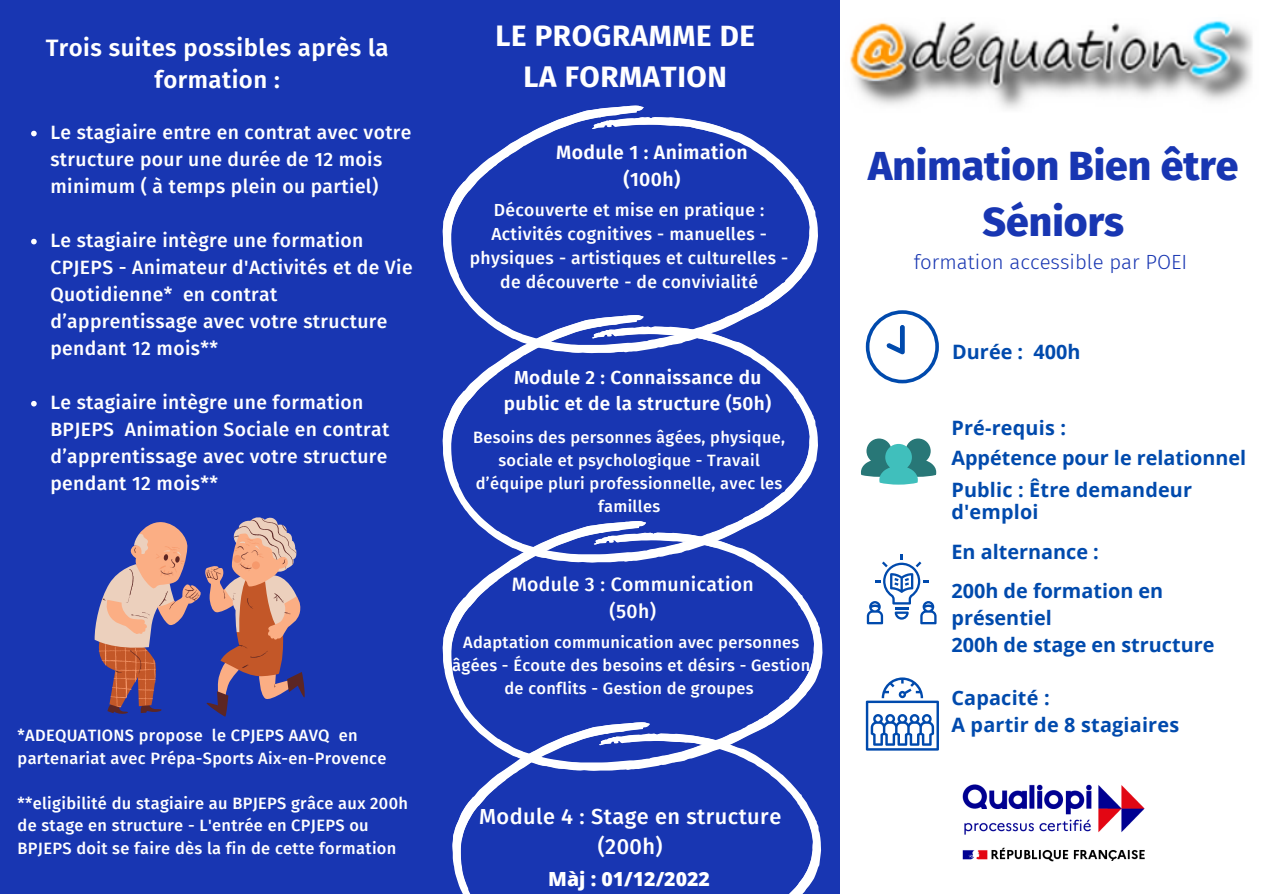
<style>
.page{position:relative;width:1263px;height:894px;background:#fff}
.page>*{position:absolute;margin:0;border:0;box-sizing:border-box;transform-origin:0 0}
.t1{font:800 40.8px/56.2px "Fira Sans";color:#1836b2;text-align:center}
.t2{font:700 29.4px/40.5px "Fira Sans";letter-spacing:.02em;color:#fff;text-align:center}
.t3{font:600 23.85px/32.5px "Fira Sans";letter-spacing:.02em;color:#fff;text-align:center}
.t4{font:500 21.75px/30.5px "Fira Sans";letter-spacing:.02em;color:#fff;text-align:center}
.t5{font:300 20.4px "Fira Sans";color:#1836b2}
.t6{font:700 19.8px/27px "Open Sans";color:#004aad}
.t7{font:800 19.5px "Open Sans";color:#fff}
.t8{font:500 19.35px/27px "Fira Sans";letter-spacing:.02em;color:#fff}
.t9{font:600 19.35px/27px "Fira Sans";letter-spacing:.02em;color:#fff;text-align:center}
.t10{font:600 18.9px/25.8px "Fira Sans";letter-spacing:.02em;color:#fff;text-align:center}
.t11{font:500 17.55px/24px "Fira Sans";letter-spacing:.02em;color:#fff;text-align:center}
.t12{font:500 16.35px/23px "Fira Sans";letter-spacing:.02em;color:#fff;text-align:center}
</style>
<div class="page">
<div style="left:0;top:0;width:1263px;height:893px;background:#1836b2"></div>
<div style="left:840px;top:0;width:423px;height:893px;background:#fff"></div>
<svg style="left:94px;top:517px;width:211px;height:199px"></svg>
<svg style="left:866px;top:310px;width:73px;height:73px"></svg>
<svg style="left:861px;top:438px;width:75px;height:46px"></svg>
<svg style="left:867px;top:554px;width:69px;height:70px"></svg>
<svg style="left:866px;top:677px;width:73px;height:73px"></svg>
<img style="left:962px;top:784px;width:183px;height:78px">
<img style="left:850px;top:20px;width:403px;height:89px">
<svg style="left:442px;top:105px;width:375px;height:210px"></svg>
<svg style="left:595px;top:125px;width:6px;height:2px"></svg>
<svg style="left:442px;top:315px;width:375px;height:205px"></svg>
<svg style="left:595px;top:334px;width:6px;height:3px"></svg>
<svg style="left:442px;top:520px;width:379px;height:202px"></svg>
<svg style="left:597px;top:540px;width:6px;height:3px"></svg>
<svg style="left:452px;top:722px;width:368px;height:171px"></svg>
<svg style="left:602px;top:741px;width:6px;height:2px"></svg>
<svg style="left:31px;top:131px;width:6px;height:5px"></svg>
<svg style="left:31px;top:239px;width:6px;height:5px"></svg>
<svg style="left:31px;top:401px;width:6px;height:5px"></svg>
<h3 class="t3" style="left:46px;top:31px;width:345px">Trois suites possibles après la formation :</h3>
<p class="t8" style="left:50px;top:119px;width:363px">Le stagiaire entre en contrat avec votre structure pour une durée de 12 mois minimum ( à temps plein ou partiel)</p>
<p class="t8" style="left:50px;top:226px;width:364px">Le stagiaire intègre une formation<br>CPJEPS - Animateur d'Activités et de Vie<br>Quotidienne* en contrat d’apprentissage avec votre structure pendant 12 mois**</p>
<p class="t8" style="left:50px;top:388px;width:340px">Le stagiaire intègre une formation<br>BPJEPS Animation Sociale en contrat d’apprentissage avec votre structure pendant 12 mois**</p>
<p class="t12" style="left:18px;top:724px;width:370px;line-height:22.5px;text-align:left">*ADEQUATIONS propose le CPJEPS AAVQ en partenariat avec Prépa-Sports Aix-en-Provence</p>
<p class="t12" style="left:18px;top:791px;width:392px;line-height:22.5px;text-align:left">**eligibilité du stagiaire au BPJEPS grâce aux 200h de stage en structure - L'entrée en CPJEPS ou<br>BPJEPS doit se faire dès la fin de cette formation</p>
<h2 class="t2" style="left:495px;top:16px;width:261px">LE PROGRAMME DE<br>LA FORMATION</h2>
<p class="t9" style="left:556px;top:139px;width:193px">Module 1 : Animation (100h)</p>
<p class="t11" style="left:470px;top:198px;width:320px">Découverte et mise en pratique :<br>Activités cognitives - manuelles - physiques - artistiques et culturelles - de découverte - de convivialité</p>
<p class="t10" style="left:504px;top:365px;width:269px">Module 2 : Connaissance du public et de la structure (50h)</p>
<p class="t12" style="left:473px;top:425px;width:314px">Besoins des personnes âgées, physique, sociale et psychologique - Travail d’équipe pluri professionnelle, avec les familles</p>
<p class="t8" style="left:512px;top:570px;width:244px;text-align:center">Module 3 : Communication (50h)</p>
<p class="t12" style="left:452px;top:630px;width:359px">Adaptation communication avec personnes âgées - Écoute des besoins et désirs - Gestion de conflits - Gestion de groupes</p>
<h3 class="t4" style="left:479px;top:800px;width:304px">Module 4 : Stage en structure (200h)</h3>
<p class="t7" style="left:548px;top:864px;width:163px">Màj : 01/12/2022</p>
<h1 class="t1" style="left:868px;top:138px;width:372px">Animation Bien être<br>Séniors</h1>
<p class="t5" style="left:914px;top:250px;width:275px">formation accessible par POEI</p>
<p class="t6" style="left:952px;top:338px;width:130px">Durée : 400h</p>
<p class="t6" style="left:951px;top:413px;width:116px">Pré-requis :</p>
<p class="t6" style="left:951px;top:443px;width:296px">Appétence pour le relationnel</p>
<p class="t6" style="left:951px;top:477px;width:242px;line-height:22.5px">Public : Être demandeur d'emploi</p>
<p class="t6" style="left:951px;top:531px;width:213px;line-height:39.3px">En alternance :<br>200h de formation en</p>
<p class="t6" style="left:951px;top:604px;width:264px">présentiel<br>200h de stage en structure</p>
<p class="t6" style="left:951px;top:683px;width:229px">Capacité :<br>A partir de 8 stagiaires</p>
</div>
